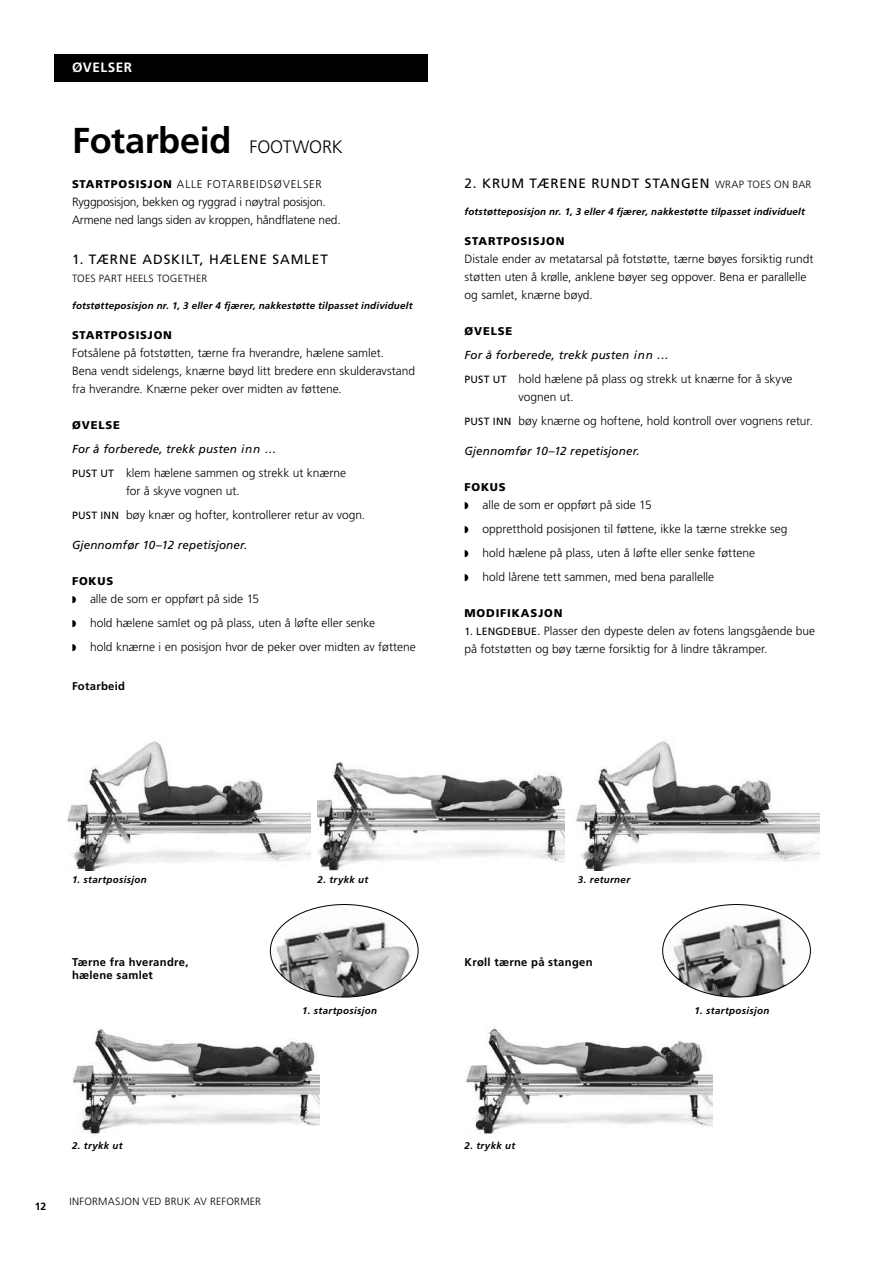
<style>
.page{position:relative;width:893px;height:1263px;background:#fff}
.page>*{position:absolute;margin:0;border:0;box-sizing:border-box;transform-origin:0 0}
.t1{font:700 36px "Frutiger LT Std";letter-spacing:-.01em;color:#000}
.t2{font:13.5px "Frutiger LT Std";letter-spacing:.06em;color:#000}
.t3{font:700 13.5px "Frutiger LT Std";letter-spacing:.035em;color:#fff}
.t4{font:300 12px/18px "Frutiger LT Std";letter-spacing:-.005em;color:#000}
.t5{font:italic 11.7px "Frutiger LT Std";letter-spacing:.015em;color:#000}
.t6{font:900 11.25px "Frutiger LT Std";letter-spacing:.07em;color:#000}
.t7{font:700 11.25px/13.5px "Frutiger LT Std";letter-spacing:.025em;color:#000}
.t8{font:300 11.25px "Frutiger LT Std";letter-spacing:.07em;color:#000}
.t9{font:300 10.5px "Frutiger LT Std";letter-spacing:.025em;color:#000}
.t10{font:700 10.5px "Frutiger LT Std";color:#000}
.t11{font:italic 700 9.75px "Frutiger LT Std";letter-spacing:.02em;color:#000}
.s1{font-weight:300;font-size:18px}
.s2{font-weight:900}
.s3{font-weight:400;font-size:10.5px}
.s4{font-weight:300;font-size:10.5px}
</style>
<div class="page">
<img style="left:72px;top:1029px;width:248px;height:107px">
<img style="left:466px;top:1026px;width:246px;height:108px">
<img style="left:270px;top:904px;width:148px;height:93px">
<img style="left:663px;top:904px;width:147px;height:93px">
<div style="left:54px;top:54px;width:374px;height:27px;background:#000"></div>
<img style="left:576px;top:741px;width:243px;height:130px">
<img style="left:67px;top:741px;width:243px;height:130px">
<img style="left:317px;top:761px;width:248px;height:110px">
<p class="t3" style="left:72px;top:60px;width:62px">ØVELSER</p>
<h1 class="t1" style="left:72px;top:119px;width:272px">Fotarbeid <span class="s1">FOOTWORK</span></h1>
<p class="t8" style="left:72px;top:177px;width:251px"><span class="s2">STARTPOSISJON</span> ALLE FOTARBEIDSØVELSER</p>
<p class="t4" style="left:72px;top:193px;width:270px">Ryggposisjon, bekken og ryggrad i nøytral posisjon.<br>Armene ned langs siden av kroppen, håndflatene ned.</p>
<p class="t2" style="left:72px;top:251px;width:257px">1. TÆRNE ADSKILT, HÆLENE SAMLET</p>
<p class="t9" style="left:72px;top:273px;width:137px">TOES PART HEELS TOGETHER</p>
<p class="t11" style="left:72px;top:300px;width:342px">fotstøtteposisjon nr. 1, 3 eller 4 fjærer, nakkestøtte tilpasset individuelt</p>
<p class="t6" style="left:72px;top:328px;width:102px">STARTPOSISJON</p>
<p class="t4" style="left:72px;top:344px;width:345px">Fotsålene på fotstøtten, tærne fra hverandre, hælene samlet.<br>Bena vendt sidelengs, knærne bøyd litt bredere enn skulderavstand fra hverandre. Knærne peker over midten av føttene.</p>
<p class="t6" style="left:72px;top:418px;width:49px">ØVELSE</p>
<p class="t5" style="left:72px;top:442px;width:206px">For å forberede, trekk pusten inn …</p>
<p class="t4" style="left:126px;top:464px;width:222px;text-indent:-54px"><span class="s3">PUST UT</span> klem hælene sammen og strekk ut knærne for å skyve vognen ut.</p>
<p class="t4" style="left:72px;top:506px;width:295px"><span class="s3">PUST INN</span> bøy knær og hofter, kontrollerer retur av vogn.</p>
<p class="t5" style="left:72px;top:538px;width:177px">Gjennomfør 10–12 repetisjoner.</p>
<p class="t6" style="left:72px;top:574px;width:43px">FOKUS</p>
<p class="t4" style="left:90px;top:587px;width:327px;line-height:24px">alle de som er oppført på side 15<br>hold hælene samlet og på plass, uten å løfte eller senke<br>hold knærne i en posisjon hvor de peker over midten av føttene</p>
<p class="t7" style="left:72px;top:680px;width:55px">Fotarbeid</p>
<p class="t2" style="left:464px;top:175px;width:348px">2. KRUM TÆRENE RUNDT STANGEN <span class="s4">WRAP TOES ON BAR</span></p>
<p class="t11" style="left:464px;top:205px;width:342px">fotstøtteposisjon nr. 1, 3 eller 4 fjærer, nakkestøtte tilpasset individuelt</p>
<p class="t6" style="left:464px;top:234px;width:102px">STARTPOSISJON</p>
<p class="t4" style="left:464px;top:250px;width:350px">Distale ender av metatarsal på fotstøtte, tærne bøyes forsiktig rundt støtten uten å krølle, anklene bøyer seg oppover. Bena er parallelle og samlet, knærne bøyd.</p>
<p class="t6" style="left:464px;top:324px;width:49px">ØVELSE</p>
<p class="t5" style="left:464px;top:348px;width:206px">For å forberede, trekk pusten inn …</p>
<p class="t4" style="left:518px;top:370px;width:276px;text-indent:-54px"><span class="s3">PUST UT</span> hold hælene på plass og strekk ut knærne for å skyve vognen ut.</p>
<p class="t4" style="left:464px;top:412px;width:350px"><span class="s3">PUST INN</span> bøy knærne og hoftene, hold kontroll over vognens retur.</p>
<p class="t5" style="left:464px;top:444px;width:177px">Gjennomfør 10–12 repetisjoner.</p>
<p class="t6" style="left:464px;top:480px;width:43px">FOKUS</p>
<p class="t4" style="left:482px;top:493px;width:306px;line-height:24px">alle de som er oppført på side 15<br>oppretthold posisjonen til føttene, ikke la tærne strekke seg hold hælene på plass, uten å løfte eller senke føttene<br>hold lårene tett sammen, med bena parallelle</p>
<p class="t6" style="left:464px;top:606px;width:99px">MODIFIKASJON</p>
<p class="t4" style="left:464px;top:622px;width:352px"><span class="s3">1. LENGDEBUE.</span> Plasser den dypeste delen av fotens langsgående bue på fotstøtten og bøy tærne forsiktig for å lindre tåkramper.</p>
<p class="t11" style="left:72px;top:874px;width:76px">1. startposisjon</p>
<p class="t11" style="left:318px;top:874px;width:52px">2. trykk ut</p>
<p class="t11" style="left:578px;top:874px;width:54px">3. returner</p>
<p class="t7" style="left:72px;top:955px;width:118px">Tærne fra hverandre, hælene samlet</p>
<p class="t7" style="left:464px;top:955px;width:130px">Krøll tærne på stangen</p>
<p class="t11" style="left:302px;top:1005px;width:76px">1. startposisjon</p>
<p class="t11" style="left:695px;top:1005px;width:76px">1. startposisjon</p>
<p class="t10" style="left:35px;top:1200px;width:13px">12</p>
<p class="t11" style="left:72px;top:1140px;width:52px">2. trykk ut</p>
<p class="t11" style="left:464px;top:1140px;width:52px">2. trykk ut</p>
<p class="t9" style="left:69px;top:1196px;width:193px">INFORMASJON VED BRUK AV REFORMER</p>
</div>
